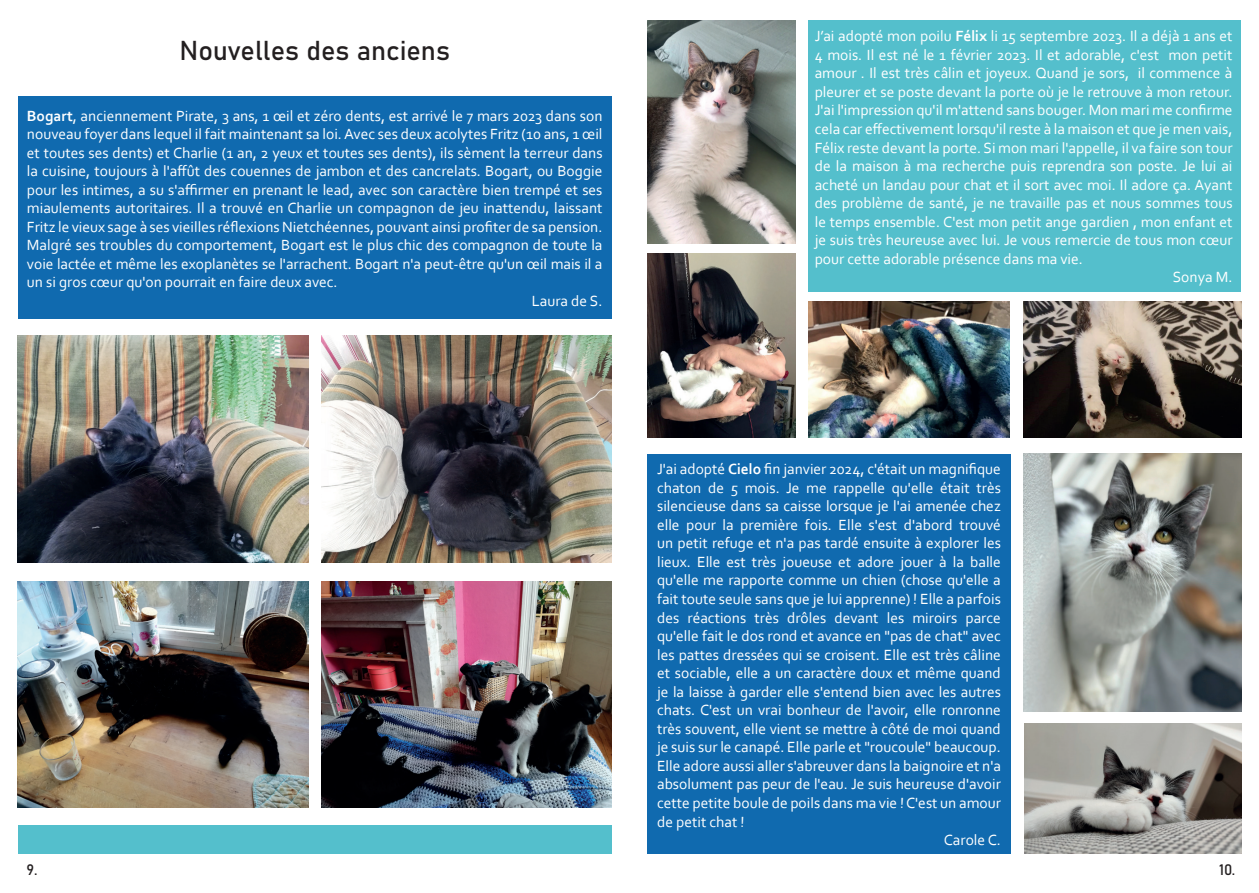
<style>
.page{position:relative;width:1259px;height:893px;background:#fff}
.page>*{position:absolute;margin:0;border:0;box-sizing:border-box;transform-origin:0 0}
.t1{font:27px "Bahnschrift";color:#231f20}
.t2{font:15.45px "Corbel";color:#fff}
.t3{font:15px "Bahnschrift";color:#231f20}
.s1{font-weight:700}
</style>
<div class="page">
<div style="left:808px;top:20px;width:433px;height:272px;background:#54bfcc"></div>
<div style="left:647px;top:454px;width:363px;height:400px;background:#106aaf"></div>
<div style="left:18px;top:96px;width:593px;height:223px;background:#106aaf"></div>
<img style="left:18px;top:336px;width:290px;height:227px">
<img style="left:321px;top:336px;width:290px;height:227px">
<img style="left:18px;top:581px;width:290px;height:227px">
<img style="left:321px;top:581px;width:290px;height:227px">
<div style="left:18px;top:825px;width:593px;height:29px;background:#54bfcc"></div>
<img style="left:647px;top:253px;width:148px;height:185px">
<img style="left:647px;top:20px;width:148px;height:224px">
<img style="left:808px;top:302px;width:201px;height:136px">
<img style="left:1024px;top:724px;width:217px;height:130px">
<img style="left:1023px;top:454px;width:218px;height:257px">
<img style="left:1023px;top:302px;width:218px;height:136px">
<h1 class="t1" style="left:179px;top:30px;width:272px">Nouvelles des anciens</h1>
<p class="t2" style="left:27px;top:106px;width:577px"><span class="s1">Bogart</span>, anciennement Pirate, 3 ans, 1 œil et zéro dents, est arrivé le 7 mars 2023 dans son</p>
<p class="t2" style="left:27px;top:124px;width:577px">nouveau foyer dans lequel il fait maintenant sa loi. Avec ses deux acolytes Fritz (10 ans, 1 œil</p>
<p class="t2" style="left:27px;top:143px;width:577px">et toutes ses dents) et Charlie (1 an, 2 yeux et toutes ses dents), ils sèment la terreur dans</p>
<p class="t2" style="left:27px;top:161px;width:577px">la cuisine, toujours à l'affût des couennes de jambon et des cancrelats. Bogart, ou Boggie</p>
<p class="t2" style="left:27px;top:180px;width:577px">pour les intimes, a su s'affirmer en prenant le lead, avec son caractère bien trempé et ses</p>
<p class="t2" style="left:27px;top:199px;width:577px">miaulements autoritaires. Il a trouvé en Charlie un compagnon de jeu inattendu, laissant</p>
<p class="t2" style="left:27px;top:217px;width:577px">Fritz le vieux sage à ses vieilles réflexions Nietchéennes, pouvant ainsi profiter de sa pension.</p>
<p class="t2" style="left:27px;top:236px;width:577px">Malgré ses troubles du comportement, Bogart est le plus chic des compagnon de toute la</p>
<p class="t2" style="left:27px;top:254px;width:577px">voie lactée et même les exoplanètes se l'arrachent. Bogart n'a peut-être qu'un œil mais il a</p>
<p class="t2" style="left:27px;top:273px;width:312px">un si gros cœur qu'on pourrait en faire deux avec.</p>
<p class="t2" style="left:532px;top:291px;width:72px">Laura de S.</p>
<p class="t2" style="left:814px;top:27px;width:419px">J’ai adopté mon poilu <span class="s1">Félix</span> li 15 septembre 2023. Il a déjà 1 ans et</p>
<p class="t2" style="left:814px;top:45px;width:419px">4 mois. Il est né le 1 février 2023. Il et adorable, c'est mon petit</p>
<p class="t2" style="left:814px;top:64px;width:419px">amour . Il est très câlin et joyeux. Quand je sors, il commence à</p>
<p class="t2" style="left:814px;top:82px;width:419px">pleurer et se poste devant la porte où je le retrouve à mon retour.</p>
<p class="t2" style="left:814px;top:101px;width:419px">J'ai l'impression qu'il m'attend sans bouger. Mon mari me confirme</p>
<p class="t2" style="left:814px;top:119px;width:419px">cela car effectivement lorsqu'il reste à la maison et que je men vais,</p>
<p class="t2" style="left:814px;top:138px;width:419px">Félix reste devant la porte. Si mon mari l'appelle, il va faire son tour</p>
<p class="t2" style="left:814px;top:156px;width:419px">de la maison à ma recherche puis reprendra son poste. Je lui ai</p>
<p class="t2" style="left:814px;top:175px;width:419px">acheté un landau pour chat et il sort avec moi. Il adore ça. Ayant</p>
<p class="t2" style="left:814px;top:193px;width:419px">des problème de santé, je ne travaille pas et nous sommes tous</p>
<p class="t2" style="left:814px;top:212px;width:419px">le temps ensemble. C'est mon petit ange gardien , mon enfant et</p>
<p class="t2" style="left:814px;top:231px;width:419px">je suis très heureuse avec lui. Je vous remercie de tous mon cœur</p>
<p class="t2" style="left:814px;top:249px;width:270px">pour cette adorable présence dans ma vie.</p>
<p class="t2" style="left:1172px;top:268px;width:61px">Sonya M.</p>
<p class="t2" style="left:657px;top:459px;width:345px">J'ai adopté <span class="s1">Cielo</span> fin janvier 2024, c'était un magnifique</p>
<p class="t2" style="left:657px;top:478px;width:345px">chaton de 5 mois. Je me rappelle qu'elle était très</p>
<p class="t2" style="left:657px;top:497px;width:345px">silencieuse dans sa caisse lorsque je l'ai amenée chez</p>
<p class="t2" style="left:657px;top:515px;width:345px">elle pour la première fois. Elle s'est d'abord trouvé</p>
<p class="t2" style="left:657px;top:534px;width:345px">un petit refuge et n'a pas tardé ensuite à explorer les</p>
<p class="t2" style="left:657px;top:552px;width:345px">lieux. Elle est très joueuse et adore jouer à la balle</p>
<p class="t2" style="left:657px;top:571px;width:345px">qu'elle me rapporte comme un chien (chose qu'elle a</p>
<p class="t2" style="left:657px;top:589px;width:345px">fait toute seule sans que je lui apprenne) ! Elle a parfois</p>
<p class="t2" style="left:657px;top:608px;width:345px">des réactions très drôles devant les miroirs parce</p>
<p class="t2" style="left:657px;top:626px;width:345px">qu'elle fait le dos rond et avance en "pas de chat" avec</p>
<p class="t2" style="left:657px;top:645px;width:345px">les pattes dressées qui se croisent. Elle est très câline</p>
<p class="t2" style="left:657px;top:663px;width:345px">et sociable, elle a un caractère doux et même quand</p>
<p class="t2" style="left:657px;top:682px;width:345px">je la laisse à garder elle s'entend bien avec les autres</p>
<p class="t2" style="left:657px;top:700px;width:345px">chats. C'est un vrai bonheur de l'avoir, elle ronronne</p>
<p class="t2" style="left:657px;top:719px;width:345px">très souvent, elle vient se mettre à côté de moi quand</p>
<p class="t2" style="left:657px;top:738px;width:345px">je suis sur le canapé. Elle parle et "roucoule" beaucoup.</p>
<p class="t2" style="left:657px;top:756px;width:345px">Elle adore aussi aller s'abreuver dans la baignoire et n'a</p>
<p class="t2" style="left:657px;top:775px;width:345px">absolument pas peur de l'eau. Je suis heureuse d'avoir</p>
<p class="t2" style="left:657px;top:793px;width:345px">cette petite boule de poils dans ma vie ! C'est un amour</p>
<p class="t2" style="left:657px;top:812px;width:89px">de petit chat !</p>
<p class="t2" style="left:944px;top:830px;width:59px">Carole C.</p>
<p class="t3" style="left:26px;top:859px;width:13px">9.</p>
<p class="t3" style="left:1219px;top:858px;width:18px">10.</p>
</div>
